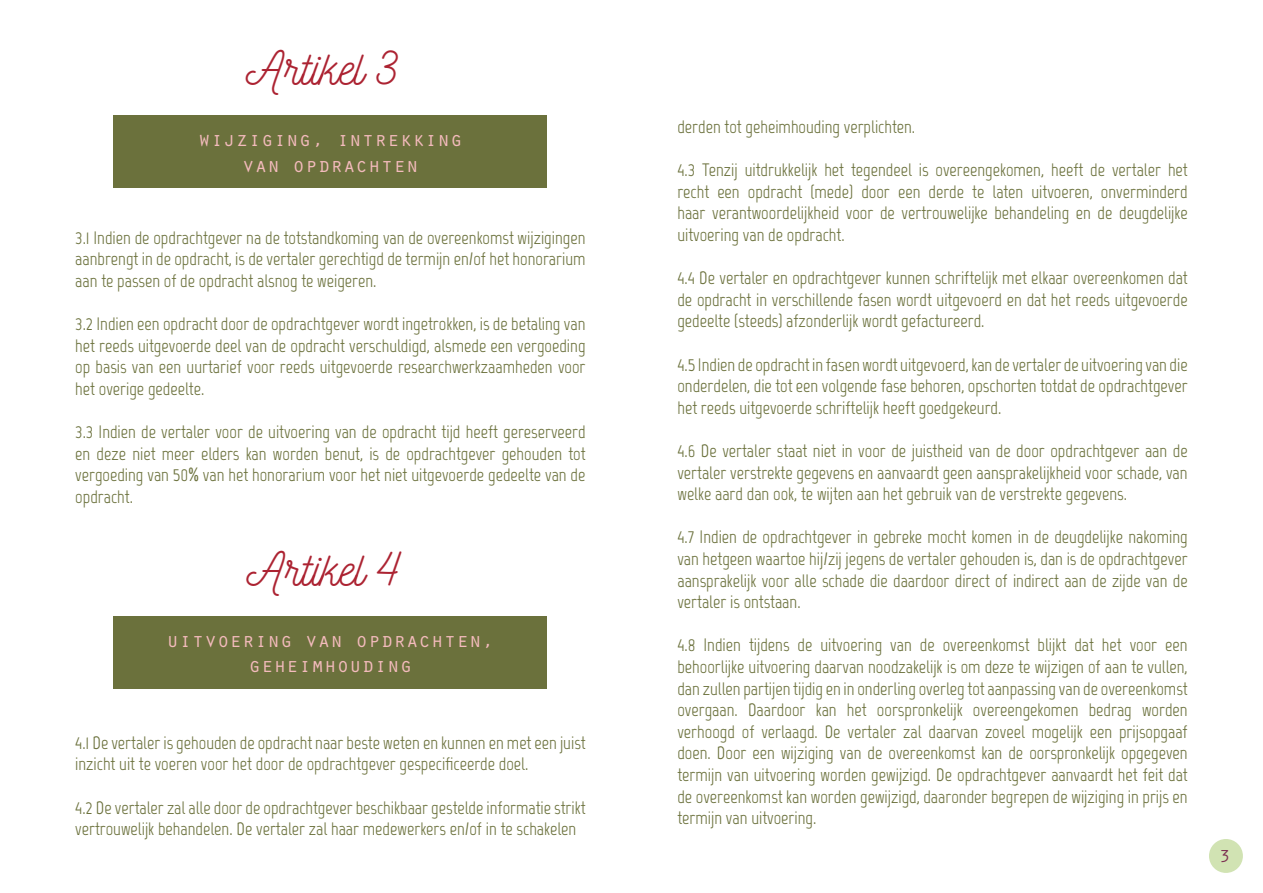
<style>
.page{position:relative;width:1263px;height:893px;background:#fff}
.page>*{position:absolute;margin:0;border:0;box-sizing:border-box;transform-origin:0 0}
.t1{font:47.7px "Nickainley";color:#ac2332}
.t2{font:21px "Orator Std";color:#f4bbbd}
.t3{font:18px/21.6px "Marvel";color:#6b713c;text-align:justify}
.t4{font:18px "Orator Std";color:#7d3152}
.s1{font-family:"Futura";font-weight:500;font-stretch:condensed}
</style>
<div class="page">
<div style="left:1209px;top:839px;width:34px;height:34px;background:#d1e3b3;border-radius:50%"></div>
<div style="left:114px;top:116px;width:433px;height:72px;background:#6b713c"></div>
<div style="left:114px;top:616px;width:433px;height:73px;background:#6b713c"></div>
<p class="t1" style="left:246px;top:37px;width:156px">Artikel 3</p>
<p class="t2" style="left:198px;top:124px;width:266px">wijziging, intrekking</p>
<p class="t2" style="left:242px;top:150px;width:178px">van opdrachten</p>
<p class="t3" style="left:75px;top:227px;width:512px">3.1 Indien de opdrachtgever na de totstandkoming van de overeenkomst wijzigingen aanbrengt in de opdracht, is de vertaler gerechtigd de termijn en/of het honorarium aan te passen of de opdracht alsnog te weigeren.</p>
<p class="t3" style="left:75px;top:313px;width:512px">3.2 Indien een opdracht door de opdrachtgever wordt ingetrokken, is de betaling van het reeds uitgevoerde deel van de opdracht verschuldigd, alsmede een vergoeding op basis van een uurtarief voor reeds uitgevoerde researchwerkzaamheden voor het overige gedeelte.</p>
<p class="t3" style="left:75px;top:421px;width:512px">3.3 Indien de vertaler voor de uitvoering van de opdracht tijd heeft gereserveerd en deze niet meer elders kan worden benut, is de opdrachtgever gehouden tot vergoeding van 50<span class="s1">%</span> van het honorarium voor het niet uitgevoerde gedeelte van de opdracht.</p>
<p class="t1" style="left:246px;top:538px;width:157px">Artikel 4</p>
<p class="t2" style="left:167px;top:625px;width:329px">uitvoering van opdrachten,</p>
<p class="t2" style="left:248px;top:650px;width:165px">geheimhouding</p>
<p class="t3" style="left:75px;top:732px;width:512px">4.1 De vertaler is gehouden de opdracht naar beste weten en kunnen en met een juist inzicht uit te voeren voor het door de opdrachtgever gespecificeerde doel.</p>
<p class="t3" style="left:75px;top:796px;width:512px">4.2 De vertaler zal alle door de opdrachtgever beschikbaar gestelde informatie strikt vertrouwelijk behandelen. De vertaler zal haar medewerkers en/of in te schakelen</p>
<p class="t3" style="left:677px;top:116px;width:239px">derden tot geheimhouding verplichten.</p>
<p class="t3" style="left:677px;top:159px;width:512px">4.3 Tenzij uitdrukkelijk het tegendeel is overeengekomen, heeft de vertaler het recht een opdracht (mede) door een derde te laten uitvoeren, onverminderd haar verantwoordelijkheid voor de vertrouwelijke behandeling en de deugdelijke uitvoering van de opdracht.</p>
<p class="t3" style="left:677px;top:267px;width:512px">4.4 De vertaler en opdrachtgever kunnen schriftelijk met elkaar overeenkomen dat de opdracht in verschillende fasen wordt uitgevoerd en dat het reeds uitgevoerde gedeelte (steeds) afzonderlijk wordt gefactureerd.</p>
<p class="t3" style="left:677px;top:354px;width:512px">4.5 Indien de opdracht in fasen wordt uitgevoerd, kan de vertaler de uitvoering van die onderdelen, die tot een volgende fase behoren, opschorten totdat de opdrachtgever het reeds uitgevoerde schriftelijk heeft goedgekeurd.</p>
<p class="t3" style="left:677px;top:440px;width:512px">4.6 De vertaler staat niet in voor de juistheid van de door opdrachtgever aan de vertaler verstrekte gegevens en aanvaardt geen aansprakelijkheid voor schade, van welke aard dan ook, te wijten aan het gebruik van de verstrekte gegevens.</p>
<p class="t3" style="left:677px;top:526px;width:512px">4.7 Indien de opdrachtgever in gebreke mocht komen in de deugdelijke nakoming van hetgeen waartoe hij/zij jegens de vertaler gehouden is, dan is de opdrachtgever aansprakelijk voor alle schade die daardoor direct of indirect aan de zijde van de vertaler is ontstaan.</p>
<p class="t3" style="left:677px;top:634px;width:512px">4.8 Indien tijdens de uitvoering van de overeenkomst blijkt dat het voor een behoorlijke uitvoering daarvan noodzakelijk is om deze te wijzigen of aan te vullen, dan zullen partijen tijdig en in onderling overleg tot aanpassing van de overeenkomst overgaan. Daardoor kan het oorspronkelijk overeengekomen bedrag worden verhoogd of verlaagd. De vertaler zal daarvan zoveel mogelijk een prijsopgaaf doen. Door een wijziging van de overeenkomst kan de oorspronkelijk opgegeven termijn van uitvoering worden gewijzigd. De opdrachtgever aanvaardt het feit dat de overeenkomst kan worden gewijzigd, daaronder begrepen de wijziging in prijs en termijn van uitvoering.</p>
<p class="t4" style="left:1219px;top:843px;width:12px">3</p>
</div>
